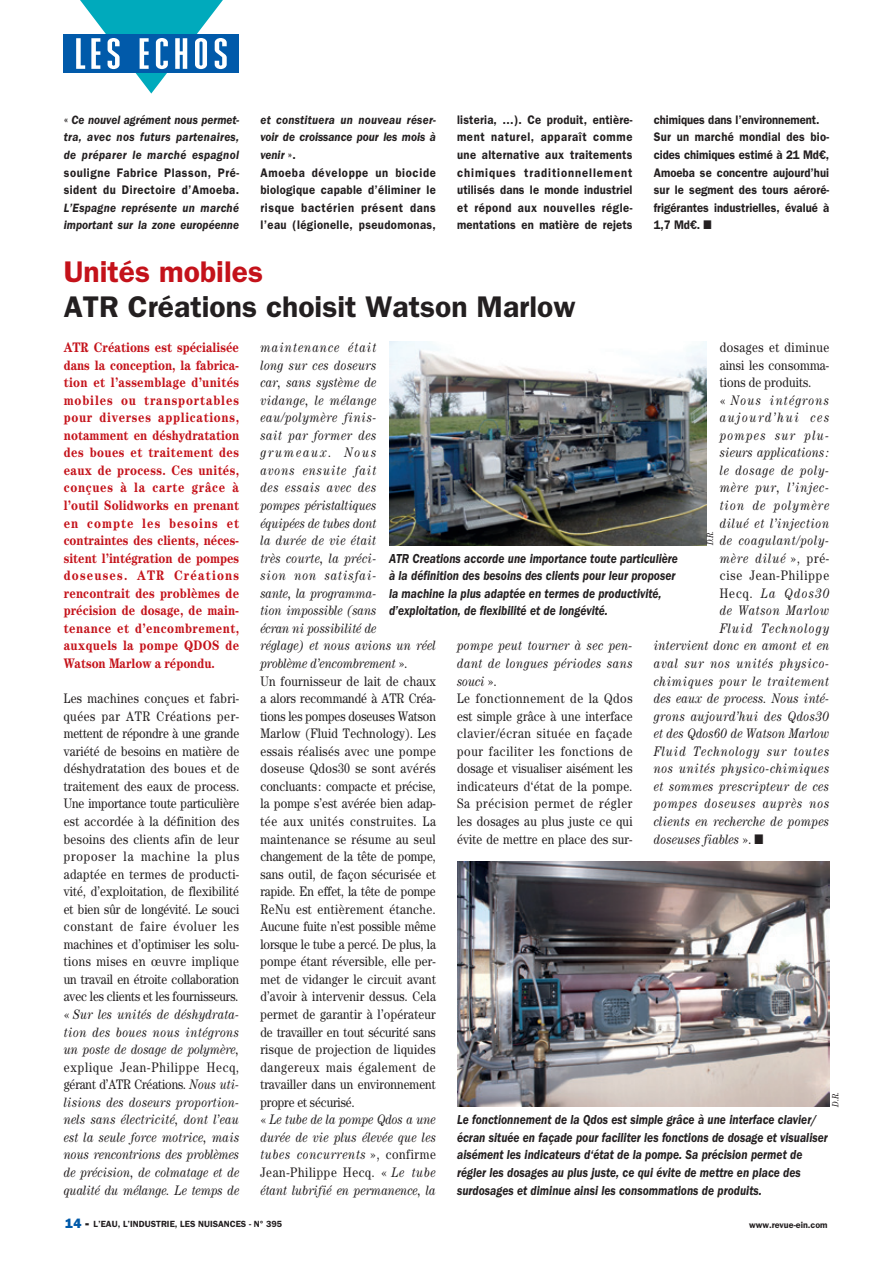
<style>
.page{position:relative;width:893px;height:1263px;background:#fff}
.page>*{position:absolute;margin:0;border:0;box-sizing:border-box;transform-origin:0 0}
.Titre{font:600 30px "ITC Franklin Gothic Std";color:#231f20}
.Titre-2{font:600 30px "ITC Franklin Gothic Std";color:#c4121a}
.Texte{font:13.8px/17.5px "Century Std";letter-spacing:.01em;color:#231f20;text-align:justify;scale:.85 1}
.Texte-2{font:italic 13.8px/17.5px "Century Std";letter-spacing:.035em;color:#231f20;text-align:justify;scale:.85 1}
.Texte-3{font:700 13.8px/17.5px "Century Std";letter-spacing:.03em;color:#c4121a;text-align:justify;scale:.85 1}
.Texte-4{font:italic 13.8px "Century Std";letter-spacing:.01em;color:#231f20;scale:.85 1}
.Texte-5{font:italic 13.8px "Century Std";letter-spacing:.06em;color:#231f20;scale:.85 1}
.Texte-6{font:italic 13.8px "Century Std";letter-spacing:.055em;color:#231f20;scale:.85 1}
.Texte-7{font:italic 13.8px "Century Std";letter-spacing:.07em;color:#231f20;scale:.85 1}
.Texte-8{font:italic 13.8px "Century Std";letter-spacing:.09em;color:#231f20;scale:.85 1}
.Texte-9{font:italic 13.8px "Century Std";letter-spacing:.095em;color:#231f20;scale:.85 1}
.Texte-10{font:italic 13.8px "Century Std";letter-spacing:.015em;color:#231f20;scale:.85 1}
.Texte-11{font:italic 13.8px "Century Std";letter-spacing:.075em;color:#231f20;scale:.85 1}
.Texte-12{font:italic 13.8px "Century Std";letter-spacing:.065em;color:#231f20;scale:.85 1}
.Texte-13{font:13.8px "Century Std";letter-spacing:.075em;color:#231f20;scale:.85 1}
.Texte-14{font:italic 13.8px "Century Std";letter-spacing:.135em;color:#231f20;scale:.85 1}
.Texte-15{font:italic 13.8px "Century Std";letter-spacing:.105em;color:#231f20;scale:.85 1}
.Légende{font:italic 600 13.5px/17.5px "ITC Franklin Gothic Std";color:#231f20;scale:.85 1}
.Texte_2{font:600 12.45px/17.5px "ITC Franklin Gothic Std";letter-spacing:.015em;color:#231f20;text-align:justify;scale:.91 1}
.Texte_2-2{font:italic 600 12.45px/17.5px "ITC Franklin Gothic Std";color:#231f20;text-align:justify;scale:.91 1}
.Texte_2-3{font:600 12.45px "ITC Franklin Gothic Std";letter-spacing:-.005em;color:#231f20;scale:.91 1}
.t1{font:600 9px "ITC Franklin Gothic Std";color:#231f20}
.Note{font:italic 9px "Century Std";color:#231f20;scale:.85 1}
.s1{font-style:normal}
.s2{font-family:"ITC Franklin Gothic Std Hvy";font-weight:400;font-size:13.5px;color:#015aaa}
.s3{font-family:"ITC Franklin Gothic Std Hvy";font-weight:400;font-size:13.5px}
</style>
<div class="page">
<svg style="left:64px;top:0;width:175px;height:94px"></svg>
<img style="left:389px;top:342px;width:318px;height:203px">
<img style="left:457px;top:861px;width:372px;height:246px">
<p class="Texte_2-2" style="left:64px;top:111px;width:194px"><span class="s1">«</span> Ce nouvel agrément nous permet&shy;tra, avec nos futurs partenaires, de préparer le marché espagnol <span class="s1">souligne Fabrice Plasson, Pré&shy;sident du Directoire d’Amoeba.<br></span>L’Espagne représente un marché important sur la zone européenne</p>
<p class="Texte_2-2" style="left:260px;top:111px;width:194px">et constituera un nouveau réser&shy;voir de croissance pour les mois à venir <span class="s1">».</span></p>
<p class="Texte_2" style="left:260px;top:163px;width:194px">Amoeba développe un biocide biologique capable d’éliminer le risque bactérien présent dans l’eau (légionelle, pseudomonas,</p>
<p class="Texte_2" style="left:457px;top:111px;width:194px">listeria, …). Ce produit, entière&shy;ment naturel, apparaît comme une alternative aux traitements chimiques traditionnellement utilisés dans le monde industriel et répond aux nouvelles régle&shy;mentations en matière de rejets</p>
<p class="Texte_2-3" style="left:654px;top:112px;width:184px">chimiques dans l’environnement.</p>
<p class="Texte_2" style="left:654px;top:128px;width:194px">Sur un marché mondial des bio&shy;cides chimiques estimé à 21 Md€, Amoeba se concentre aujourd’hui sur le segment des tours aéroré&shy;frigérantes industrielles, évalué à 1,7 Md€. ■</p>
<p class="Titre-2" style="left:64px;top:254px;width:201px">Unités mobiles</p>
<p class="Titre" style="left:64px;top:289px;width:513px">ATR Créations choisit Watson Marlow</p>
<p class="Texte-3" style="left:64px;top:338px;width:208px">ATR Créations est spécialisée dans la conception, la fabrica&shy;tion et l’assemblage d’unités mobiles ou transportables pour diverses applications, notamment en déshydratation des boues et traitement des eaux de process. Ces unités, conçues à la carte grâce à l’outil Solidworks en prenant en compte les besoins et contraintes des clients, néces&shy;sitent l’intégration de pompes doseuses. ATR Créations rencontrait des problèmes de précision de dosage, de main&shy;tenance et d’encombrement, auxquels la pompe QDOS de Watson Marlow a répondu.</p>
<p class="Texte" style="left:64px;top:689px;width:208px">Les machines conçues et fabri&shy;quées par ATR Créations per&shy;mettent de répondre à une grande variété de besoins en matière de déshydratation des boues et de traitement des eaux de process.<br>Une importance toute particulière est accordée à la définition des besoins des clients afin de leur proposer la machine la plus adaptée en termes de producti&shy;vité, d’exploitation, de flexibilité et bien sûr de longévité. Le souci constant de faire évoluer les machines et d’optimiser les solu&shy;tions mises en œuvre implique un travail en étroite collaboration avec les clients et les fournisseurs.</p>
<p class="Texte-2" style="left:64px;top:1005px;width:208px"><span class="s1">«</span> Sur les unités de déshydrata&shy;tion des boues nous intégrons un poste de dosage de polymère, <span class="s1">explique Jean-Philippe Hecq, gérant d’ATR Créations.</span> Nous uti&shy;lisions des doseurs proportion&shy;nels sans électricité, dont l’eau est la seule force motrice, mais nous rencontrions des problèmes de précision, de colmatage et de qualité du mélange. Le temps de</p>
<p class="Texte-2" style="left:260px;top:338px;width:208px;text-align:left">maintenance était<br>long sur ces doseurs<br>car, sans système de<br>vidange, le mélange eau/polymère finis-<br>sait par former des grumeaux. Nous<br>avons ensuite fait<br>des essais avec des<br>pompes péristaltiques<br>équipées de tubes dont<br>la durée de vie était<br>très courte, la préci-<br>sion non satisfai-<br>sante, la programma-<br>tion impossible (sans<br>écran ni possibilité de<br>réglage) et nous avions un réel problème d’encombrement <span class="s1">».</span></p>
<p class="Texte" style="left:260px;top:672px;width:208px">Un fournisseur de lait de chaux a alors recommandé à ATR Créa&shy;tions les pompes doseuses Watson Marlow (Fluid Technology). Les essais réalisés avec une pompe doseuse Qdos30 se sont avérés concluants : compacte et précise, la pompe s’est avérée bien adap&shy;tée aux unités construites. La maintenance se résume au seul changement de la tête de pompe, sans outil, de façon sécurisée et rapide. En effet, la tête de pompe ReNu est entièrement étanche.<br>Aucune fuite n’est possible même lorsque le tube a percé. De plus, la pompe étant réversible, elle per&shy;met de vidanger le circuit avant d’avoir à intervenir dessus. Cela permet de garantir à l’opérateur de travailler en tout sécurité sans risque de projection de liquides dangereux mais également de travailler dans un environnement propre et sécurisé.</p>
<p class="Texte-2" style="left:260px;top:1111px;width:208px"><span class="s1">«</span> Le tube de la pompe Qdos a une durée de vie plus élevée que les tubes concurrents <span class="s1">», confirme Jean-Philippe Hecq. «</span> Le tube étant lubrifié en permanence, la</p>
<p class="Texte" style="left:720px;top:338px;width:130px">dosages et diminue ainsi les consomma&shy;tions de produits.</p>
<p class="Texte-9" style="left:720px;top:392px;width:130px"><span class="s1">«</span> Nous intégrons</p>
<p class="Texte-14" style="left:720px;top:410px;width:130px">aujourd’hui ces</p>
<p class="Texte-15" style="left:720px;top:427px;width:130px">pompes sur plu-</p>
<p class="Texte-4" style="left:720px;top:445px;width:130px">sieurs applications :</p>
<p class="Texte-5" style="left:720px;top:462px;width:130px">le dosage de poly-</p>
<p class="Texte-7" style="left:720px;top:480px;width:130px">mère pur, l’injec-</p>
<p class="Texte-8" style="left:720px;top:497px;width:130px">tion de polymère</p>
<p class="Texte-2" style="left:720px;top:514px;width:130px">dilué et l’injection</p>
<p class="Texte-5" style="left:720px;top:532px;width:130px">de coagulant/poly-</p>
<p class="Texte-7" style="left:720px;top:550px;width:130px">mère dilué <span class="s1">», pré-</span></p>
<p class="Texte-13" style="left:720px;top:567px;width:130px">cise Jean-Philippe</p>
<p class="Texte-9" style="left:720px;top:585px;width:130px"><span class="s1">Hecq.</span> La Qdos30</p>
<p class="Texte-6" style="left:720px;top:603px;width:130px">de Watson Marlow</p>
<p class="Texte-8" style="left:720px;top:620px;width:130px">Fluid Technology</p>
<p class="Texte-10" style="left:654px;top:638px;width:208px">intervient donc en amont et en</p>
<p class="Texte-5" style="left:654px;top:655px;width:208px">aval sur nos unités physico-</p>
<p class="Texte-6" style="left:654px;top:673px;width:208px">chimiques pour le traitement</p>
<p class="Texte-4" style="left:654px;top:690px;width:208px">des eaux de process. Nous inté-</p>
<p class="Texte-2" style="left:654px;top:707px;width:208px">grons aujourd’hui des Qdos30</p>
<p class="Texte-4" style="left:654px;top:725px;width:208px">et des Qdos60 de Watson Marlow</p>
<p class="Texte-11" style="left:654px;top:743px;width:208px">Fluid Technology sur toutes</p>
<p class="Texte-2" style="left:654px;top:760px;width:208px">nos unités physico-chimiques</p>
<p class="Texte-2" style="left:654px;top:777px;width:208px">et sommes prescripteur de ces</p>
<p class="Texte-12" style="left:654px;top:796px;width:208px">pompes doseuses auprès nos</p>
<p class="Texte-2" style="left:654px;top:812px;width:208px">clients en recherche de pompes</p>
<p class="Texte-4" style="left:654px;top:831px;width:131px">doseuses fiables <span class="s1">».</span> ■</p>
<p class="Note" style="left:705px;top:545px;width:19px;rotate:-90deg">D.R.</p>
<p class="Légende" style="left:389px;top:549px;width:341px">ATR Creations accorde une importance toute particulière à la définition des besoins des clients pour leur proposer la machine la plus adaptée en termes de productivité, d’exploitation, de flexibilité et de longévité.</p>
<p class="Texte-2" style="left:457px;top:637px;width:208px">pompe peut tourner à sec pen&shy;dant de longues périodes sans souci <span class="s1">».</span></p>
<p class="Texte" style="left:457px;top:689px;width:208px">Le fonctionnement de la Qdos est simple grâce à une interface clavier/écran située en façade pour faciliter les fonctions de dosage et visualiser aisément les indicateurs d‘état de la pompe.<br>Sa précision permet de régler les dosages au plus juste ce qui évite de mettre en place des sur-</p>
<p class="Note" style="left:830px;top:1107px;width:19px;rotate:-90deg">D.R.</p>
<p class="Légende" style="left:457px;top:1111px;width:438px">Le fonctionnement de la Qdos est simple grâce à une interface clavier/ écran située en façade pour faciliter les fonctions de dosage et visualiser aisément les indicateurs d‘état de la pompe. Sa précision permet de régler les dosages au plus juste, ce qui évite de mettre en place des surdosages et diminue ainsi les consommations de produits.</p>
<p class="t1" style="left:65px;top:1218px;width:219px"><span class="s2">14</span> <span class="s3">-</span> L’EAU, L’INDUSTRIE, LES NUISANCES - N° 395</p>
<p class="t1" style="left:749px;top:1219px;width:80px">www.revue-ein.com</p>
</div>
